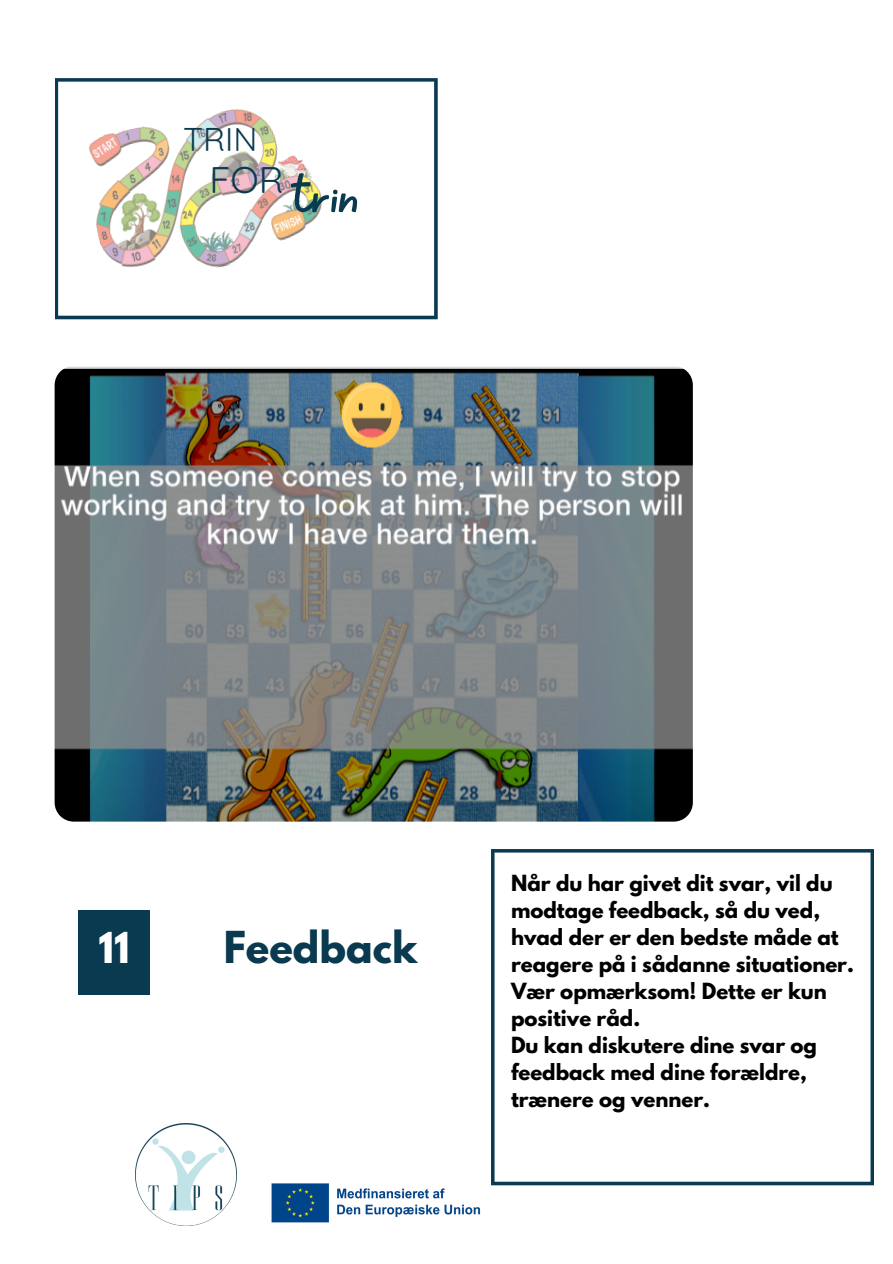
<style>
.page{position:relative;width:893px;height:1264px;background:#fff}
.page>*{position:absolute;margin:0;border:0;box-sizing:border-box;transform-origin:0 0}
.t1{font:60.3px "Sweet Apricot";color:#0a3a4f}
.t2{font:700 39px "League Spartan";color:#0a3a4f}
.t3{font:700 37.65px "League Spartan";color:#fff}
.t4{font:37.05px "Quicksand";color:#0a3a4f}
.t5{font:33px "Quicksand";color:#0a3a4f}
.t6{font:700 19.65px/27px "League Spartan";color:#000}
</style>
<div class="page">
<svg style="left:55px;top:78px;width:382px;height:241px"></svg>
<div style="left:78px;top:910px;width:72px;height:85px;background:#0a3a4f"></div>
<img style="left:136px;top:1123px;width:100px;height:101px">
<img style="left:55px;top:366px;width:637px;height:455px;border-radius:19px">
<svg style="left:491px;top:849px;width:382px;height:336px"></svg>
<img style="left:271px;top:1183px;width:210px;height:40px">
<p class="t5" style="left:183px;top:118px;width:76px">TRIN</p>
<h1 class="t4" style="left:209px;top:156px;width:76px">FOR</h1>
<h2 class="t1" style="left:296px;top:156px;width:68px">trin</h2>
<h3 class="t3" style="left:99px;top:928px;width:33px">11</h3>
<p class="t2" style="left:224px;top:927px;width:195px">Feedback</p>
<p class="t6" style="left:511px;top:872px;width:344px">Når du har givet dit svar, vil du modtage feedback, så du ved, hvad der er den bedste måde at reagere på i sådanne situationer.</p>
<p class="t6" style="left:511px;top:980px;width:317px">Vær opmærksom! Dette er kun positive råd.</p>
<p class="t6" style="left:511px;top:1034px;width:307px">Du kan diskutere dine svar og feedback med dine forældre, trænere og venner.</p>
</div>
